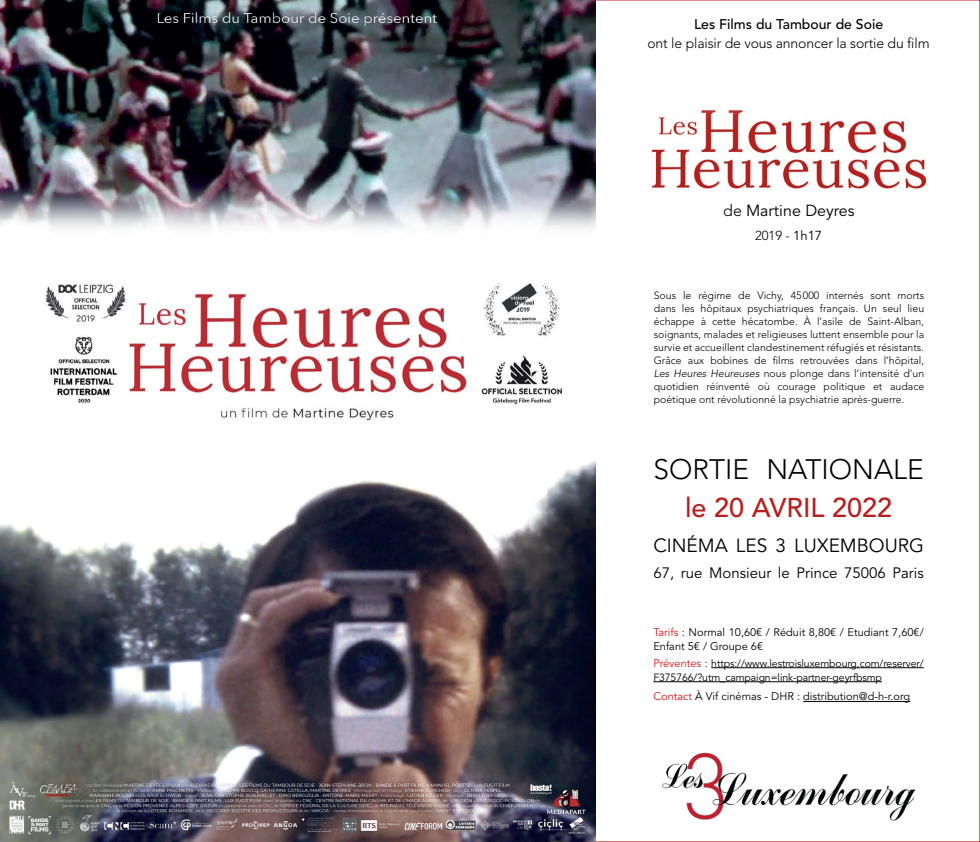
<style>
.page{position:relative;width:980px;height:842px;background:#fff}
.page>*{position:absolute;margin:0;border:0;box-sizing:border-box;transform-origin:0 0}
.t1{font:300 28px "Avenir LT Std";color:#000}
.t2{font:500 27px "Avenir LT Std";color:#b71f1f}
.t3{font:19px "Avenir LT Std";color:#000}
.t4{font:16px "Avenir LT Std";color:#000}
.t5{font:15px "Avenir LT Std";color:#000}
.t6{font:300 14px "Avenir LT Std";letter-spacing:-.01em;color:#000}
.t7{font:500 14px "Avenir LT Std";color:#000}
.t8{font:300 13px "Avenir LT Std";color:#000}
.t9{font:11px/14px "Avenir LT Std";color:#000}
.t10{font:300 10.5px/13px "Avenir LT Std";color:#000;text-align:justify}
.t11{font:10.5px/14px "Avenir LT Std";letter-spacing:-.01em;color:#000}
.s1{font-weight:300}
.s2{font-weight:400}
.s3{font-style:italic}
.s4{color:#cd1719}
.s5{font-size:11px;color:#cd1719}
.s6{font-size:11px}
</style>
<div class="page">
<img style="left:0;top:0;width:595px;height:842px">
<img style="left:650px;top:106px;width:276px;height:84px">
<hr style="left:711px;top:667px;width:212px;height:1px;background:#000">
<hr style="left:653px;top:681px;width:228px;height:1px;background:#000">
<hr style="left:803px;top:701px;width:107px;height:1px;background:#000">
<img style="left:662px;top:752px;width:252px;height:69px">
<h3 class="t7" style="left:694px;top:16px;width:191px">Les Films du Tambour de Soie</h3>
<h3 class="t6" style="left:647px;top:35px;width:284px">ont le plaisir de vous annoncer la sortie du film</h3>
<h3 class="t4" style="left:723px;top:201px;width:133px"><span class="s1">de</span> Martine Deyres</h3>
<p class="t8" style="left:755px;top:228px;width:69px">2019 - <span class="s2">1h17</span></p>
<p class="t10" style="left:653px;top:289px;width:272px">Sous le régime de Vichy, 45000 internés sont morts dans les hôpitaux psychiatriques français. Un seul lieu échappe à cette hécatombe. À l’asile de Saint-Alban, soignants, malades et religieuses luttent ensemble pour la survie et accueillent clandestinement réfugiés et résistants.<br>Grâce aux bobines de films retrouvées dans l’hôpital, <span class="s3">Les Heures Heureuses</span> nous plonge dans l’intensité d’un quotidien réinventé où courage politique et audace poétique ont révolutionné la psychiatrie après-guerre.</p>
<h1 class="t1" style="left:653px;top:453px;width:272px">SORTIE NATIONALE</h1>
<h2 class="t2" style="left:685px;top:492px;width:208px">le 20 AVRIL 2022</h2>
<h3 class="t3" style="left:653px;top:534px;width:272px">CINÉMA LES 3 LUXEMBOURG</h3>
<h3 class="t5" style="left:653px;top:564px;width:272px">67, rue Monsieur le Prince 75006 Paris</h3>
<p class="t9" style="left:653px;top:625px;width:272px"><span class="s4">Tarifs</span> : Normal 10,60€ / Réduit 8,80€ / Etudiant 7,60€/<br>Enfant 5€ / Groupe 6€</p>
<p class="t11" style="left:653px;top:656px;width:272px"><span class="s5">Préventes</span> <span class="s6">:</span> https://www.lestroisluxembourg.com/reserver/<br>F375766/?utm_campaign=link-partner-geyrfbsmp</p>
<p class="t9" style="left:653px;top:690px;width:258px"><span class="s4">Contact</span> À Vif cinémas - DHR : distribution@d-h-r.org</p>
</div>
